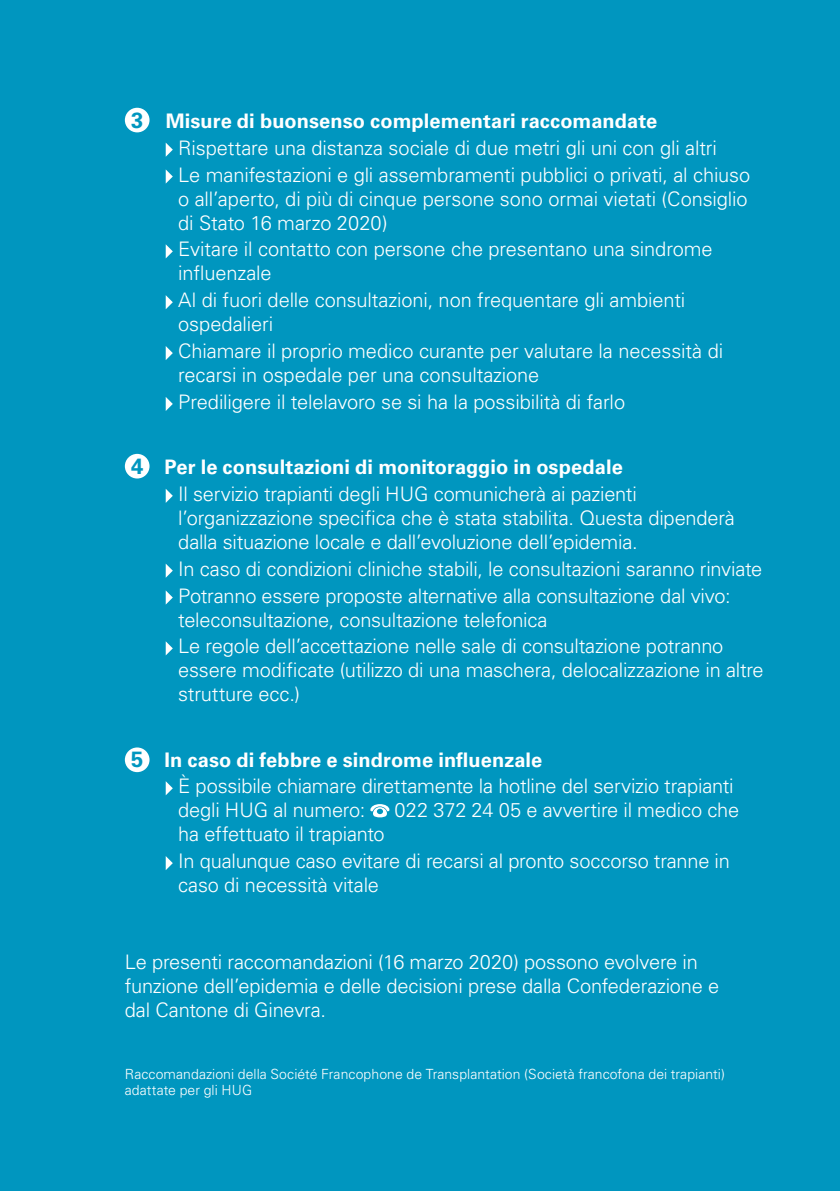
<style>
.page{position:relative;width:840px;height:1191px;background:#fff}
.page>*{position:absolute;margin:0;border:0;box-sizing:border-box;transform-origin:0 0}
.t1{font:700 22px "Univers LT Std";color:#0096bf}
.t2{font:300 20px/24px "Univers LT Std";letter-spacing:-.01em;color:#fff}
.t3{font:700 20px "Univers LT Std";letter-spacing:.005em;color:#fff}
.t4{font:300 14px/16px "Univers LT Std";letter-spacing:.005em;color:#fff}
</style>
<div class="page">
<div style="left:0;top:0;width:839px;height:1191px;background:#0096bf"></div>
<svg style="left:166px;top:143px;width:7px;height:14px"></svg>
<svg style="left:166px;top:169px;width:7px;height:15px"></svg>
<svg style="left:166px;top:244px;width:7px;height:14px"></svg>
<svg style="left:166px;top:295px;width:7px;height:14px"></svg>
<svg style="left:166px;top:346px;width:7px;height:14px"></svg>
<svg style="left:166px;top:397px;width:7px;height:14px"></svg>
<svg style="left:166px;top:489px;width:7px;height:14px"></svg>
<svg style="left:166px;top:564px;width:7px;height:14px"></svg>
<svg style="left:166px;top:591px;width:7px;height:13px"></svg>
<svg style="left:166px;top:641px;width:7px;height:14px"></svg>
<svg style="left:166px;top:781px;width:7px;height:14px"></svg>
<svg style="left:370px;top:804px;width:19px;height:13px"></svg>
<svg style="left:166px;top:856px;width:7px;height:14px"></svg>
<div style="left:125px;top:108px;width:24px;height:24px;background:#fff;border-radius:50%"></div>
<div style="left:125px;top:454px;width:24px;height:24px;background:#fff;border-radius:50%"></div>
<div style="left:125px;top:747px;width:24px;height:25px;background:#fff;border-radius:50%"></div>
<p class="t1" style="left:131px;top:107px;width:14px">3</p>
<p class="t3" style="left:166px;top:109px;width:492px">Misure di buonsenso complementari raccomandate</p>
<p class="t2" style="left:178px;top:134px;width:573px;line-height:26.8px">Rispettare una distanza sociale di due metri gli uni con gli altri<br>Le manifestazioni e gli assembramenti pubblici o privati, al chiuso</p>
<p class="t2" style="left:178px;top:186px;width:570px">o all’aperto, di più di cinque persone sono ormai vietati (Consiglio di Stato 16 marzo 2020)</p>
<p class="t2" style="left:178px;top:237px;width:535px">Evitare il contatto con persone che presentano una sindrome influenzale</p>
<p class="t2" style="left:178px;top:288px;width:508px">Al di fuori delle consultazioni, non frequentare gli ambienti ospedalieri</p>
<p class="t2" style="left:178px;top:339px;width:546px">Chiamare il proprio medico curante per valutare la necessità di recarsi in ospedale per una consultazione</p>
<p class="t2" style="left:178px;top:390px;width:448px">Prediligere il telelavoro se si ha la possibilità di farlo</p>
<p class="t1" style="left:131px;top:453px;width:14px">4</p>
<p class="t3" style="left:164px;top:455px;width:459px">Per le consultazioni di monitoraggio in ospedale</p>
<p class="t2" style="left:178px;top:482px;width:558px">Il servizio trapianti degli HUG comunicherà ai pazienti l’organizzazione specifica che è stata stabilita. Questa dipenderà dalla situazione locale e dall’evoluzione dell’epidemia.</p>
<p class="t2" style="left:178px;top:555px;width:585px;line-height:26.8px">In caso di condizioni cliniche stabili, le consultazioni saranno rinviate<br>Potranno essere proposte alternative alla consultazione dal vivo:</p>
<p class="t2" style="left:178px;top:606px;width:546px;line-height:26.8px">teleconsultazione, consultazione telefonica<br>Le regole dell’accettazione nelle sale di consultazione potranno</p>
<p class="t2" style="left:178px;top:658px;width:586px">essere modificate (utilizzo di una maschera, delocalizzazione in altre strutture ecc.)</p>
<p class="t1" style="left:131px;top:747px;width:14px">5</p>
<p class="t3" style="left:164px;top:747px;width:379px">In caso di febbre e sindrome influenzale</p>
<p class="t2" style="left:178px;top:774px;width:556px">È possibile chiamare direttamente la hotline del servizio trapianti degli HUG al numero:</p>
<p class="t2" style="left:394px;top:798px;width:346px">022 372 24 05 e avvertire il medico che</p>
<p class="t2" style="left:178px;top:821px;width:553px;line-height:26.8px">ha effettuato il trapianto<br>In qualunque caso evitare di recarsi al pronto soccorso tranne in</p>
<p class="t2" style="left:178px;top:873px;width:202px">caso di necessità vitale</p>
<p class="t2" style="left:125px;top:950px;width:595px">Le presenti raccomandazioni (16 marzo 2020) possono evolvere in funzione dell’epidemia e delle decisioni prese dalla Confederazione e dal Cantone di Ginevra.</p>
<p class="t4" style="left:125px;top:1065px;width:601px">Raccomandazioni della Société Francophone de Transplantation (Società francofona dei trapianti) adattate per gli HUG</p>
</div>
